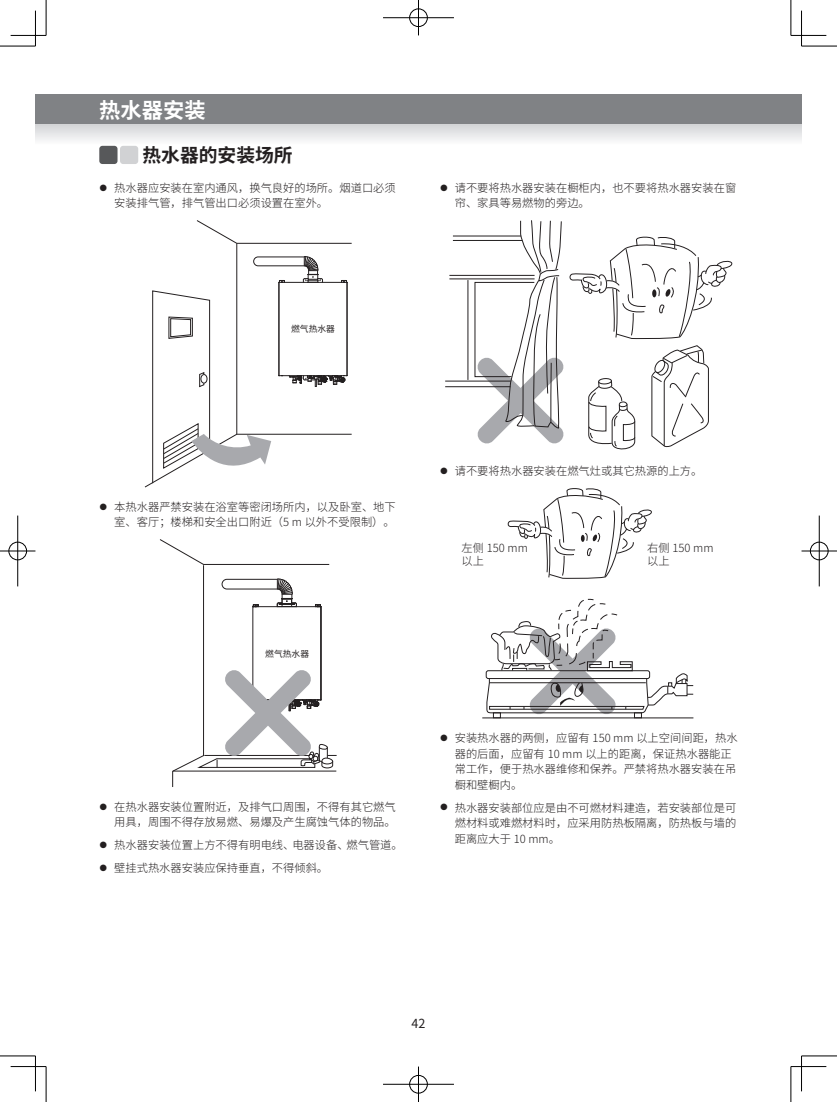
<style>
.page{position:relative;width:837px;height:1102px;background:#fff}
.page>*{position:absolute;margin:0;border:0;box-sizing:border-box;transform-origin:0 0}
.t1{font:700 21.25px "Source Han Sans CN";color:#fff}
.t2{font:700 18.75px "Source Han Sans CN";color:#231f20}
.t3{font:12.5px "Source Han Sans CN";color:#231f20}
.t4{font:300 11.25px/15.6px "Source Han Sans CN";color:#231f20}
.t5{font:8.75px "Source Han Sans CN";color:#231f20}
</style>
<div class="page">
<div style="left:35px;top:95px;width:766px;height:30px;background:#808285"></div>
<svg style="left:35px;top:125px;width:766px;height:23px"></svg>
<div style="left:99px;top:146px;width:18px;height:18px;background:#57585a;border-radius:3px"></div>
<div style="left:120px;top:146px;width:18px;height:18px;background:#d1d2d4;border-radius:3px"></div>
<hr style="left:346px;top:282px;width:1px;height:94px;background:#231f20">
<hr style="left:283px;top:282px;width:60px;height:1px;background:#231f20">
<hr style="left:278px;top:282px;width:1px;height:94px;background:#231f20">
<hr style="left:347px;top:282px;width:1px;height:94px;background:#231f20">
<svg style="left:341px;top:280px;width:7px;height:3px"></svg>
<svg style="left:196px;top:220px;width:155px;height:24px"></svg>
<hr style="left:236px;top:243px;width:1px;height:191px;background:#231f20">
<svg style="left:253px;top:256px;width:70px;height:27px"></svg>
<svg style="left:145px;top:290px;width:206px;height:197px"></svg>
<svg style="left:160px;top:539px;width:176px;height:248px"></svg>
<svg style="left:474px;top:220px;width:258px;height:229px"></svg>
<hr style="left:445px;top:381px;width:65px;height:1px;background:#231f20">
<hr style="left:445px;top:386px;width:65px;height:1px;background:#231f20">
<hr style="left:467px;top:280px;width:1px;height:100px;background:#231f20">
<hr style="left:449px;top:279px;width:85px;height:1px;background:#231f20">
<hr style="left:449px;top:275px;width:85px;height:1px;background:#231f20">
<hr style="left:453px;top:240px;width:69px;height:1px;background:#231f20">
<hr style="left:453px;top:236px;width:68px;height:1px;background:#231f20">
<svg style="left:507px;top:488px;width:144px;height:91px"></svg>
<div style="left:485px;top:670px;width:165px;height:9px;border:1px solid #231f20;border-radius:2px"></div>
<hr style="left:482px;top:717px;width:211px;height:1px;background:#231f20">
<div style="left:492px;top:712px;width:8px;height:6px;border:1px solid #231f20"></div>
<div style="left:633px;top:712px;width:8px;height:6px;border:1px solid #231f20"></div>
<svg style="left:486px;top:599px;width:207px;height:116px"></svg>
<hr style="left:0;top:46px;width:35px;height:1px;background:#000">
<hr style="left:801px;top:46px;width:35px;height:1px;background:#000">
<hr style="left:0;top:1056px;width:35px;height:1px;background:#000">
<hr style="left:801px;top:1056px;width:35px;height:1px;background:#000">
<hr style="left:46px;top:0;width:1px;height:35px;background:#000">
<hr style="left:46px;top:1067px;width:1px;height:35px;background:#000">
<hr style="left:790px;top:0;width:1px;height:35px;background:#000">
<hr style="left:790px;top:1067px;width:1px;height:35px;background:#000">
<hr style="left:11px;top:35px;width:35px;height:1px;background:#000">
<hr style="left:790px;top:35px;width:36px;height:1px;background:#000">
<hr style="left:11px;top:1066px;width:35px;height:1px;background:#000">
<hr style="left:790px;top:1066px;width:36px;height:1px;background:#000">
<hr style="left:35px;top:11px;width:1px;height:35px;background:#000">
<hr style="left:35px;top:1056px;width:1px;height:35px;background:#000">
<hr style="left:801px;top:11px;width:1px;height:35px;background:#000">
<hr style="left:801px;top:1056px;width:1px;height:35px;background:#000">
<div style="left:408px;top:8px;width:20px;height:19px;border:2px solid #fff;border-radius:50%"></div>
<hr style="left:383px;top:17px;width:71px;height:1px;background:#fff">
<hr style="left:417px;top:0;width:2px;height:35px;background:#fff">
<div style="left:409px;top:9px;width:18px;height:18px;border:1px solid #000;border-radius:50%"></div>
<hr style="left:383px;top:18px;width:71px;height:1px;background:#000">
<hr style="left:418px;top:0;width:1px;height:35px;background:#000">
<div style="left:408px;top:1075px;width:20px;height:19px;border:2px solid #fff;border-radius:50%"></div>
<hr style="left:383px;top:1083px;width:71px;height:2px;background:#fff">
<hr style="left:417px;top:1067px;width:2px;height:35px;background:#fff">
<div style="left:409px;top:1075px;width:18px;height:18px;border:1px solid #000;border-radius:50%"></div>
<hr style="left:383px;top:1084px;width:71px;height:1px;background:#000">
<hr style="left:418px;top:1067px;width:1px;height:35px;background:#000">
<div style="left:8px;top:541px;width:19px;height:20px;border:2px solid #fff;border-radius:50%"></div>
<hr style="left:0;top:550px;width:35px;height:2px;background:#fff">
<hr style="left:17px;top:516px;width:1px;height:70px;background:#fff">
<div style="left:9px;top:542px;width:18px;height:18px;border:1px solid #000;border-radius:50%"></div>
<hr style="left:0;top:551px;width:35px;height:1px;background:#000">
<hr style="left:18px;top:516px;width:1px;height:70px;background:#000">
<div style="left:809px;top:541px;width:19px;height:20px;border:2px solid #fff;border-radius:50%"></div>
<hr style="left:801px;top:550px;width:35px;height:2px;background:#fff">
<div style="left:809px;top:542px;width:19px;height:18px;border:1px solid #000;border-radius:50%"></div>
<hr style="left:801px;top:551px;width:35px;height:1px;background:#000">
<hr style="left:818px;top:516px;width:1px;height:70px;background:#000">
<h1 class="t1" style="left:99px;top:98px;width:108px">热水器安装</h1>
<h2 class="t2" style="left:142px;top:144px;width:151px">热水器的安装场所</h2>
<p class="t4" style="left:114px;top:180px;width:283px">热水器应安装在室内通风，换气良好的场所。烟道口必须安装排气管，排气管出口必须设置在室外。</p>
<p class="t5" style="left:291px;top:324px;width:45px">燃气热水器</p>
<p class="t4" style="left:114px;top:499px;width:283px">本热水器严禁安装在浴室等密闭场所内，以及卧室、地下室、客厅；楼梯和安全出口附近（5 m 以外不受限制）。</p>
<p class="t5" style="left:265px;top:649px;width:45px">燃气热水器</p>
<p class="t4" style="left:114px;top:799px;width:283px">在热水器安装位置附近，及排气口周围，不得有其它燃气用具，周围不得存放易燃、易爆及产生腐蚀气体的物品。</p>
<p class="t4" style="left:114px;top:834px;width:290px;line-height:22.8px">热水器安装位置上方不得有明电线、电器设备、燃气管道。壁挂式热水器安装应保持垂直，不得倾斜。</p>
<p class="t4" style="left:454px;top:180px;width:283px">请不要将热水器安装在橱柜内，也不要将热水器安装在窗帘、家具等易燃物的旁边。</p>
<p class="t4" style="left:454px;top:463px;width:249px">请不要将热水器安装在燃气灶或其它热源的上方。</p>
<p class="t4" style="left:461px;top:541px;width:68px;line-height:13.5px">左侧 150 mm以上</p>
<p class="t4" style="left:647px;top:541px;width:68px;line-height:13.5px">右侧 150 mm以上</p>
<p class="t4" style="left:454px;top:730px;width:284px">安装热水器的两侧，应留有 150 mm 以上空间间距，热水器的后面，应留有 10 mm 以上的距离，保证热水器能正常工作，便于热水器维修和保养。严禁将热水器安装在吊橱和壁橱内。</p>
<p class="t4" style="left:454px;top:800px;width:283px;text-align:justify">热水器安装部位应是由不可燃材料建造，若安装部位是可燃材料或难燃材料时，应采用防热板隔离，防热板与墙的距离应大于 10 mm。</p>
<p class="t3" style="left:411px;top:1016px;width:15px">42</p>
</div>
